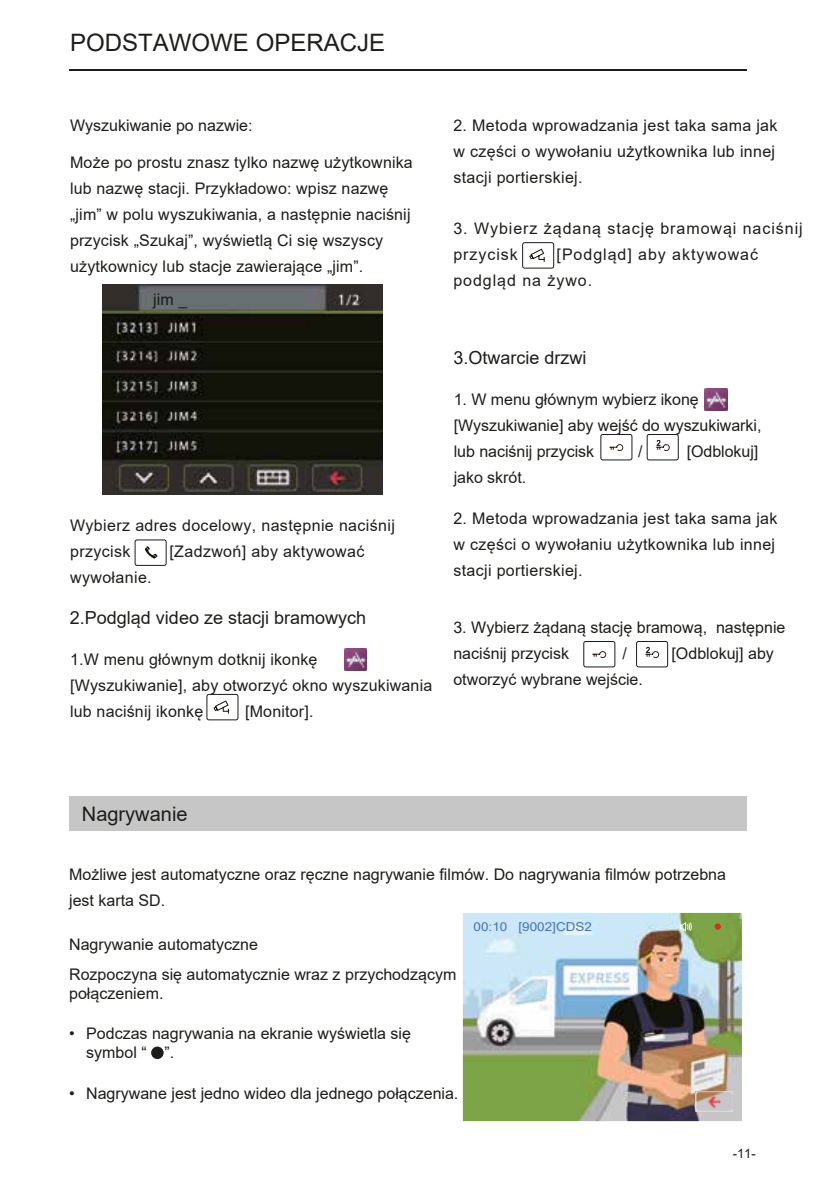
<style>
.page{position:relative;width:840px;height:1191px;background:#fff}
.page>*{position:absolute;margin:0;border:0;box-sizing:border-box;transform-origin:0 0}
.t1{font:24px "Arial";color:#1d1d1b}
.t2{font:20px "Arial";color:#1d1d1b}
.t3{font:18px "Arial";color:#1d1d1b}
.t4{font:16px/26px "Arial";letter-spacing:.01em;color:#1d1d1b}
.t5{font:16px/26px "Arial";letter-spacing:.06em;color:#1d1d1b}
.t6{font:13px "Arial";color:#1d1d1b}
.t7{font:12.2px "Arial";color:#4273b8;scale:1.1 1}
</style>
<div class="page">
<hr style="left:69px;top:70px;width:677px;height:1px;background:#1d1d1b">
<div style="left:69px;top:796px;width:677px;height:34px;background:#c6c6c6"></div>
<div style="left:151px;top:1046px;width:12px;height:13px;background:#1d1d1b;border-radius:50%"></div>
<img style="left:344px;top:648px;width:22px;height:22px">
<svg style="left:206px;top:694px;width:32px;height:26px"></svg>
<img style="left:704px;top:388px;width:22px;height:23px">
<svg style="left:600px;top:434px;width:32px;height:26px"></svg>
<svg style="left:646px;top:434px;width:32px;height:26px"></svg>
<img style="left:102px;top:284px;width:280px;height:210px">
<svg style="left:134px;top:539px;width:32px;height:27px"></svg>
<svg style="left:522px;top:242px;width:32px;height:27px"></svg>
<svg style="left:583px;top:641px;width:32px;height:26px"></svg>
<svg style="left:636px;top:641px;width:31px;height:26px"></svg>
<img style="left:462px;top:913px;width:279px;height:208px">
<svg style="left:679px;top:922px;width:12px;height:9px"></svg>
<svg style="left:714px;top:923px;width:6px;height:6px"></svg>
<img style="left:695px;top:1091px;width:37px;height:20px">
<h1 class="t1" style="left:70px;top:26px;width:316px">PODSTAWOWE OPERACJE</h1>
<p class="t4" style="left:70px;top:112px;width:184px">Wyszukiwanie po nazwie:</p>
<p class="t4" style="left:70px;top:149px;width:344px">Może po prostu znasz tylko nazwę użytkownika lub nazwę stacji. Przykładowo: wpisz nazwę „jim” w polu wyszukiwania, a następnie naciśnij przycisk „Szukaj”, wyświetlą Ci się wszyscy użytkownicy lub stacje zawierające „jim”.</p>
<p class="t4" style="left:153px;top:286px;width:36px">jim _</p>
<p class="t4" style="left:70px;top:512px;width:326px">Wybierz adres docelowy, następnie naciśnij przycisk</p>
<p class="t4" style="left:169px;top:538px;width:196px">[Zadzwoń] aby aktywować</p>
<p class="t4" style="left:70px;top:564px;width:83px">wywołanie.</p>
<p class="t3" style="left:70px;top:605px;width:298px">2.Podgląd video ze stacji bramowych</p>
<p class="t4" style="left:70px;top:646px;width:363px">1.W menu głównym dotknij ikonkę [Wyszukiwanie], aby otworzyć okno wyszukiwania lub naciśnij ikonkę</p>
<p class="t4" style="left:245px;top:698px;width:70px">[Monitor].</p>
<p class="t4" style="left:453px;top:112px;width:325px">2. Metoda wprowadzania jest taka sama jak w części o wywołaniu użytkownika lub innej stacji portierskiej.</p>
<p class="t5" style="left:453px;top:215px;width:351px">3. Wybierz żądaną stację bramowąi naciśnij przycisk</p>
<p class="t5" style="left:453px;top:241px;width:306px;text-indent:103px">[Podgląd] aby aktywować podgląd na żywo.</p>
<p class="t3" style="left:453px;top:345px;width:135px">3.Otwarcie drzwi</p>
<p class="t4" style="left:453px;top:386px;width:309px">1. W menu głównym wybierz ikonę [Wyszukiwanie] aby wejść do wyszukiwarki, lub naciśnij przycisk</p>
<p class="t4" style="left:638px;top:438px;width:6px">/</p>
<p class="t4" style="left:686px;top:438px;width:73px">[Odblokuj]</p>
<p class="t4" style="left:453px;top:464px;width:74px">jako skrót.</p>
<p class="t4" style="left:453px;top:505px;width:325px">2. Metoda wprowadzania jest taka sama jak w części o wywołaniu użytkownika lub innej stacji portierskiej.</p>
<p class="t4" style="left:453px;top:614px;width:333px">3. Wybierz żądaną stację bramową, następnie naciśnij przycisk</p>
<p class="t4" style="left:622px;top:640px;width:6px">/</p>
<p class="t4" style="left:671px;top:640px;width:104px">[Odblokuj] aby</p>
<p class="t4" style="left:453px;top:666px;width:191px">otworzyć wybrane wejście.</p>
<p class="t2" style="left:82px;top:800px;width:107px">Nagrywanie</p>
<p class="t4" style="left:69px;top:861px;width:658px">Możliwe jest automatyczne oraz ręczne nagrywanie filmów. Do nagrywania filmów potrzebna jest karta SD.</p>
<p class="t4" style="left:69px;top:929px;width:388px;line-height:30.2px">Nagrywanie automatyczne<br>Rozpoczyna się automatycznie wraz z przychodzącym</p>
<p class="t4" style="left:69px;top:980px;width:96px">połączeniem.</p>
<p class="t4" style="left:86px;top:1024px;width:326px;line-height:19.2px;text-indent:-17px">• Podczas nagrywania na ekranie wyświetla się symbol “ ”.</p>
<p class="t4" style="left:69px;top:1079px;width:390px">• Nagrywane jest jedno wideo dla jednego połączenia.</p>
<p class="t7" style="left:473px;top:918px;width:109px">00:10 [9002]CDS2</p>
<p class="t6" style="left:732px;top:1144px;width:25px">-11-</p>
</div>
